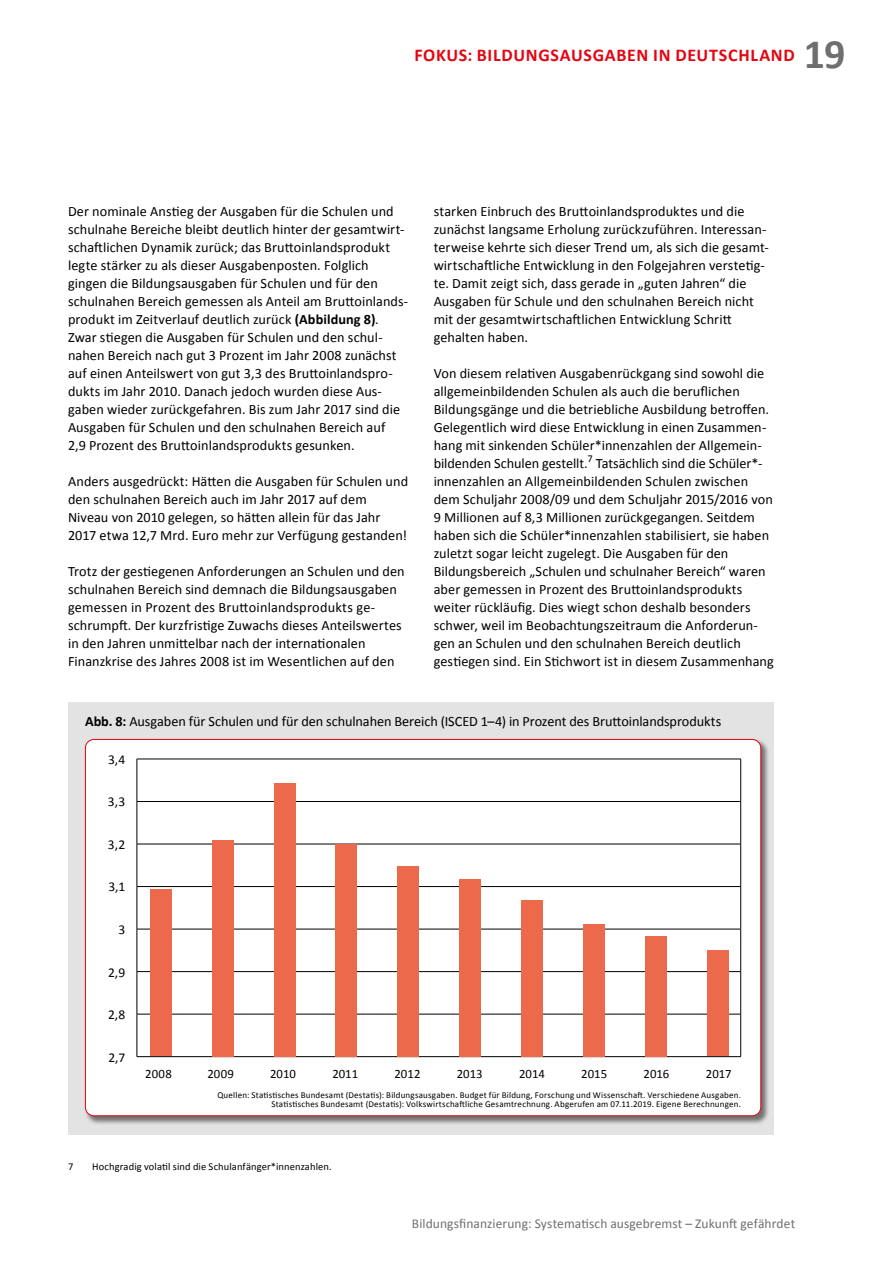
<style>
.page{position:relative;width:893px;height:1263px;background:#fff}
.page>*{position:absolute;margin:0;border:0;box-sizing:border-box;transform-origin:0 0}
.t1{font:700 42px "Calibri";color:#706f6f}
.t2{font:700 18px "Calibri";color:#e30613}
.t3{font:14.25px/18px "Calibri";letter-spacing:.005em;color:#000}
.t4{font:13.5px "Calibri";letter-spacing:.005em;color:#706f6f}
.t5{font:13.5px "Calibri";color:#000}
.t6{font:12.75px "Calibri";color:#000}
.t7{font:10.5px "Calibri";letter-spacing:.01em;color:#000}
.t8{font:9px/9px "Calibri";letter-spacing:.02em;color:#000;text-align:right}
.s1{font-weight:700}
</style>
<div class="page">
<div style="left:68px;top:702px;width:706px;height:432px;background:#e3e3e3"></div>
<div style="left:85px;top:739px;width:685px;height:386px;background:#000;opacity:.5"></div>
<div style="left:85px;top:739px;width:676px;height:377px;background:#fff;border-radius:9px"></div>
<hr style="left:137px;top:759px;width:604px;height:1px;background:#000">
<hr style="left:137px;top:759px;width:1px;height:42px;background:#000">
<hr style="left:740px;top:759px;width:1px;height:42px;background:#000">
<hr style="left:137px;top:801px;width:604px;height:1px;background:#000">
<hr style="left:137px;top:802px;width:1px;height:42px;background:#000">
<hr style="left:740px;top:802px;width:1px;height:42px;background:#000">
<hr style="left:137px;top:844px;width:604px;height:1px;background:#000">
<hr style="left:137px;top:844px;width:1px;height:42px;background:#000">
<hr style="left:740px;top:844px;width:1px;height:42px;background:#000">
<hr style="left:137px;top:886px;width:604px;height:1px;background:#000">
<hr style="left:137px;top:887px;width:1px;height:42px;background:#000">
<hr style="left:740px;top:887px;width:1px;height:42px;background:#000">
<hr style="left:137px;top:929px;width:604px;height:1px;background:#000">
<hr style="left:137px;top:929px;width:1px;height:42px;background:#000">
<hr style="left:740px;top:929px;width:1px;height:42px;background:#000">
<hr style="left:137px;top:971px;width:604px;height:1px;background:#000">
<hr style="left:137px;top:972px;width:1px;height:42px;background:#000">
<hr style="left:740px;top:972px;width:1px;height:42px;background:#000">
<hr style="left:137px;top:1014px;width:604px;height:1px;background:#000">
<hr style="left:137px;top:1014px;width:1px;height:42px;background:#000">
<hr style="left:740px;top:1014px;width:1px;height:42px;background:#000">
<hr style="left:137px;top:1056px;width:604px;height:1px;background:#000">
<div style="left:150px;top:889px;width:21px;height:167px;background:#ed694b"></div>
<div style="left:212px;top:840px;width:21px;height:216px;background:#ed694b"></div>
<div style="left:274px;top:783px;width:21px;height:273px;background:#ed694b"></div>
<div style="left:336px;top:844px;width:21px;height:212px;background:#ed694b"></div>
<div style="left:398px;top:866px;width:21px;height:190px;background:#ed694b"></div>
<div style="left:460px;top:879px;width:21px;height:177px;background:#ed694b"></div>
<div style="left:521px;top:900px;width:22px;height:156px;background:#ed694b"></div>
<div style="left:583px;top:924px;width:22px;height:132px;background:#ed694b"></div>
<div style="left:645px;top:936px;width:21px;height:120px;background:#ed694b"></div>
<div style="left:707px;top:950px;width:21px;height:106px;background:#ed694b"></div>
<p class="t2" style="left:414px;top:44px;width:21px">FOKUS</p>
<p class="t2" style="left:467px;top:44px;width:32px">: BILDUNGSAUSGABEN</p>
<p class="t2" style="left:653px;top:44px;width:46px">IN DEUTSCHLAND</p>
<h1 class="t1" style="left:804px;top:27px;width:43px">19</h1>
<p class="t3" style="left:68px;top:202px;width:342px">Der nominale Anstieg der Ausgaben für die Schulen und schulnahe Bereiche bleibt deutlich hinter der gesamtwirt&shy;schaftlichen Dynamik zurück; das Bruttoinlandsprodukt legte stärker zu als dieser Ausgabenposten. Folglich gingen die Bildungsausgaben für Schulen und für den schulnahen Bereich gemessen als Anteil am Bruttoinlands&shy;produkt im Zeitverlauf deutlich zurück <span class="s1">(ABBILDUNG 8)</span>.<br>Zwar stiegen die Ausgaben für Schulen und den schul&shy;nahen Bereich nach gut 3 Prozent im Jahr 2008 zunächst auf einen Anteilswert von gut 3,3 des Bruttoinlandspro&shy;dukts im Jahr 2010. Danach jedoch wurden diese Aus&shy;gaben wieder zurückgefahren. Bis zum Jahr 2017 sind die Ausgaben für Schulen und den schulnahen Bereich auf<br>2,9 Prozent des Bruttoinlandsprodukts gesunken.</p>
<p class="t3" style="left:68px;top:472px;width:342px">Anders ausgedrückt: Hätten die Ausgaben für Schulen und den schulnahen Bereich auch im Jahr 2017 auf dem Niveau von 2010 gelegen, so hätten allein für das Jahr 2017 etwa 12,7 Mrd. Euro mehr zur Verfügung gestanden!</p>
<p class="t3" style="left:68px;top:562px;width:338px">Trotz der gestiegenen Anforderungen an Schulen und den schulnahen Bereich sind demnach die Bildungsausgaben gemessen in Prozent des Bruttoinlandsprodukts ge&shy;schrumpft. Der kurzfristige Zuwachs dieses Anteilswertes in den Jahren unmittelbar nach der internationalen Finanzkrise des Jahres 2008 ist im Wesentlichen auf den</p>
<p class="t3" style="left:434px;top:202px;width:337px">starken Einbruch des Bruttoinlandsproduktes und die zunächst langsame Erholung zurückzuführen. Interessan&shy;terweise kehrte sich dieser Trend um, als sich die gesamt&shy;wirtschaftliche Entwicklung in den Folgejahren verstetig&shy;te. Damit zeigt sich, dass gerade in „guten Jahren“ die Ausgaben für Schule und den schulnahen Bereich nicht mit der gesamtwirtschaftlichen Entwicklung Schritt gehalten haben.</p>
<p class="t3" style="left:434px;top:364px;width:342px">Von diesem relativen Ausgabenrückgang sind sowohl die allgemeinbildenden Schulen als auch die beruflichen Bildungsgänge und die betriebliche Ausbildung betroffen.<br>Gelegentlich wird diese Entwicklung in einen Zusammen&shy;hang mit sinkenden Schüler*innenzahlen der Allgemein&shy;bildenden Schulen gestellt.<sup>7</sup> Tatsächlich sind die Schüler*- innenzahlen an Allgemeinbildenden Schulen zwischen dem Schuljahr 2008/09 und dem Schuljahr 2015/2016 von 9 Millionen auf 8,3 Millionen zurückgegangen. Seitdem haben sich die Schüler*innenzahlen stabilisiert, sie haben zuletzt sogar leicht zugelegt. Die Ausgaben für den Bildungsbereich „Schulen und schulnaher Bereich“ waren aber gemessen in Prozent des Bruttoinlandsprodukts weiter rückläufig. Dies wiegt schon deshalb besonders schwer, weil im Beobachtungszeitraum die Anforderun&shy;gen an Schulen und den schulnahen Bereich deutlich gestiegen sind. Ein Stichwort ist in diesem Zusammenhang</p>
<p class="t3" style="left:85px;top:712px;width:638px"><span class="s1">ABB. 8:</span> Ausgaben für Schulen und für den schulnahen Bereich (ISCED 1–4) in Prozent des Bruttoinlandsprodukts</p>
<p class="t5" style="left:108px;top:751px;width:19px">3,4</p>
<p class="t5" style="left:108px;top:793px;width:19px">3,3</p>
<p class="t5" style="left:108px;top:836px;width:19px">3,2</p>
<p class="t5" style="left:108px;top:878px;width:18px">3,1</p>
<p class="t5" style="left:118px;top:921px;width:8px">3</p>
<p class="t5" style="left:108px;top:963px;width:19px">2,9</p>
<p class="t5" style="left:108px;top:1006px;width:19px">2,8</p>
<p class="t5" style="left:109px;top:1049px;width:18px">2,7</p>
<p class="t6" style="left:145px;top:1065px;width:28px">2008</p>
<p class="t6" style="left:207px;top:1065px;width:28px">2009</p>
<p class="t6" style="left:270px;top:1065px;width:27px">2010</p>
<p class="t6" style="left:332px;top:1065px;width:27px">2011</p>
<p class="t6" style="left:394px;top:1065px;width:27px">2012</p>
<p class="t6" style="left:457px;top:1065px;width:27px">2013</p>
<p class="t6" style="left:519px;top:1065px;width:27px">2014</p>
<p class="t6" style="left:581px;top:1065px;width:27px">2015</p>
<p class="t6" style="left:644px;top:1065px;width:27px">2016</p>
<p class="t6" style="left:706px;top:1065px;width:27px">2017</p>
<p class="t8" style="left:217px;top:1091px;width:525px">Quellen: Statistisches Bundesamt (Destatis): Bildungsausgaben. Budget für Bildung, Forschung und Wissenschaft. Verschiedene Ausgaben.<br>Statistisches Bundesamt (Destatis): Volkswirtschaftliche Gesamtrechnung. Abgerufen am 07.11.2019. Eigene Berechnungen.</p>
<p class="t7" style="left:68px;top:1160px;width:7px">7</p>
<p class="t7" style="left:92px;top:1160px;width:241px">Hochgradig volatil sind die Schulanfänger*innenzahlen.</p>
<p class="t4" style="left:412px;top:1215px;width:385px">Bildungsfinanzierung: Systematisch ausgebremst – Zukunft gefährdet</p>
</div>
